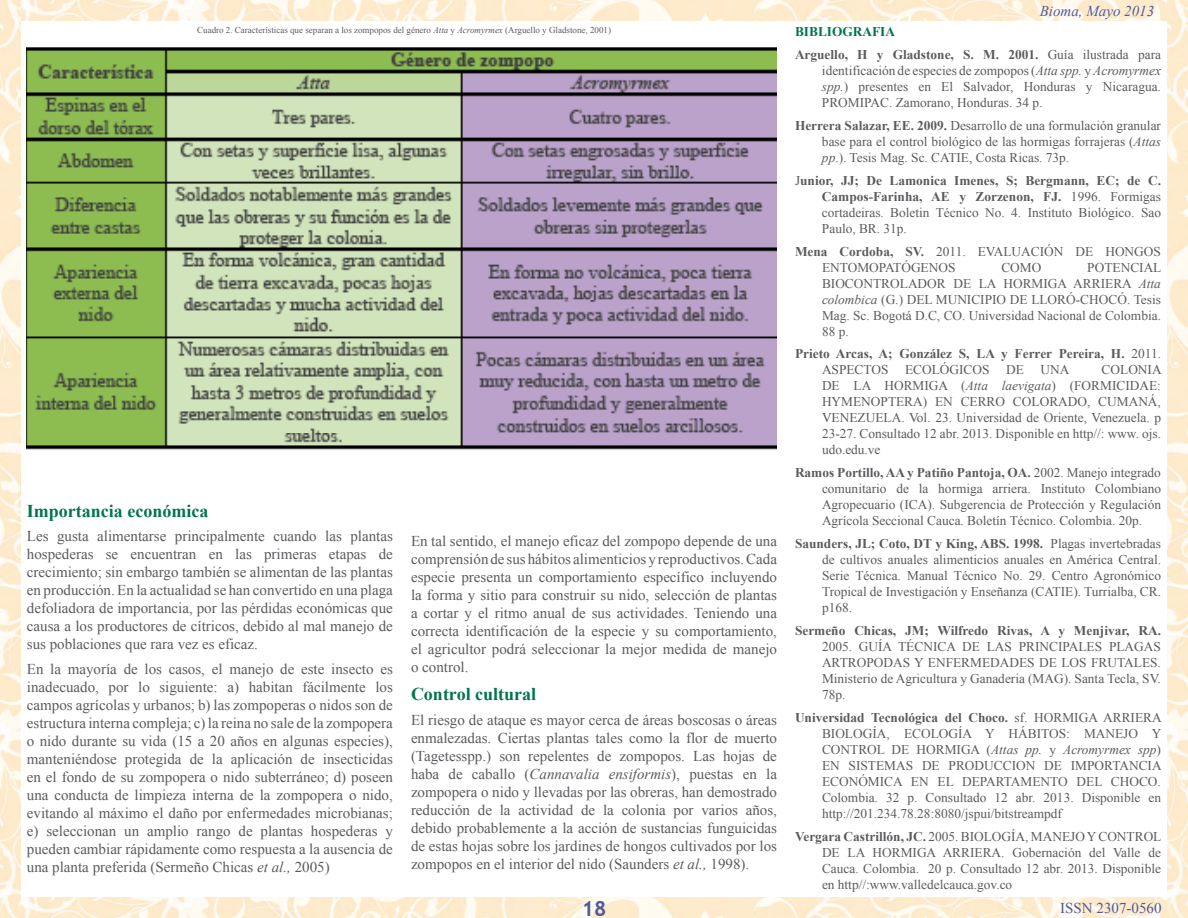
<style>
.page{position:relative;width:1188px;height:918px;background:#fff}
.page>*{position:absolute;margin:0;border:0;box-sizing:border-box;transform-origin:0 0}
.t1{font:700 21px "Trebuchet MS";color:#50599b}
.t2{font:700 18px "Times New Roman";color:#00744e}
.t3{font:15px/18px "Times New Roman";color:#5b5b5f;text-align:justify}
.t4{font:italic 15px "Times New Roman";color:#50599b}
.t5{font:15px "Times New Roman";color:#50599b}
.t6{font:13.35px/16px "Times New Roman";color:#5b5b5f;text-align:justify}
.t7{font:700 13.35px/22.8px "Times New Roman";color:#5b5b5f}
.t8{font:9px "Times New Roman";color:#5b5b5f}
.s1{font-style:italic}
.s2{color:#00744e}
.s3{font-weight:400}
.s4{font-weight:700}
</style>
<div class="page">
<img style="left:20px;top:0;width:1148px;height:20px">
<img style="left:20px;top:898px;width:1148px;height:20px">
<img style="left:0;top:0;width:20px;height:918px">
<img style="left:1168px;top:0;width:20px;height:918px">
<img style="left:27px;top:48px;width:750px;height:402px">
<p class="t8" style="left:197px;top:24px;width:415px">Cuadro 2. Características que separan a los zompopos del género <span class="s1">Atta</span> y <span class="s1">Acromyrmex</span> (Arguello y Gladstone, 2001)</p>
<h2 class="t2" style="left:27px;top:498px;width:183px">Importancia económica</h2>
<p class="t3" style="left:27px;top:527px;width:368px">Les gusta alimentarse principalmente cuando las plantas hospederas se encuentran en las primeras etapas de crecimiento; sin embargo también se alimentan de las plantas en producción. En la actualidad se han convertido en una plaga defoliadora de importancia, por las pérdidas económicas que causa a los productores de cítricos, debido al mal manejo de sus poblaciones que rara vez es eficaz.</p>
<p class="t3" style="left:27px;top:660px;width:368px">En la mayoría de los casos, el manejo de este insecto es inadecuado, por lo siguiente: a) habitan fácilmente los campos agrícolas y urbanos; b) las zompoperas o nidos son de estructura interna compleja; c) la reina no sale de la zompopera o nido durante su vida (15 a 20 años en algunas especies), manteniéndose protegida de la aplicación de insecticidas en el fondo de su zompopera o nido subterráneo; d) poseen una conducta de limpieza interna de la zompopera o nido, evitando al máximo el daño por enfermedades microbianas; e) seleccionan un amplio rango de plantas hospederas y pueden cambiar rápidamente como respuesta a la ausencia de una planta preferida (Sermeño Chicas <span class="s1">et al.,</span> 2005)</p>
<p class="t3" style="left:411px;top:532px;width:368px">En tal sentido, el manejo eficaz del zompopo depende de una comprensión de sus hábitos alimenticios y reproductivos. Cada especie presenta un comportamiento específico incluyendo la forma y sitio para construir su nido, selección de plantas a cortar y el ritmo anual de sus actividades. Teniendo una correcta identificación de la especie y su comportamiento, el agricultor podrá seleccionar la mejor medida de manejo o control.</p>
<h2 class="t2" style="left:411px;top:682px;width:127px">Control cultural</h2>
<p class="t3" style="left:411px;top:711px;width:368px">El riesgo de ataque es mayor cerca de áreas boscosas o áreas enmalezadas. Ciertas plantas tales como la flor de muerto (Tagetesspp.) son repelentes de zompopos. Las hojas de haba de caballo (<span class="s1">Cannavalia ensiformis</span>), puestas en la zompopera o nido y llevadas por las obreras, han demostrado reducción de la actividad de la colonia por varios años, debido probablemente a la acción de sustancias funguicidas de estas hojas sobre los jardines de hongos cultivados por los zompopos en el interior del nido (Saunders <span class="s1">et al.,</span> 1998).</p>
<h1 class="t1" style="left:582px;top:895px;width:26px">18</h1>
<p class="t4" style="left:1040px;top:0;width:116px">Bioma, Mayo 2013</p>
<p class="t7" style="left:795px;top:20px;width:368px"><span class="s2">BIBLIOGRAFIA<br></span>Arguello, H y Gladstone, S. M. 2001. <span class="s3">Guía ilustrada para</span></p>
<p class="t6" style="left:822px;top:62px;width:340px">identificación de especies de zompopos (<span class="s1">Atta spp.</span> y <span class="s1">Acromyrmex spp.</span>) presentes en El Salvador, Honduras y Nicaragua.<br>PROMIPAC. Zamorano, Honduras. 34 p.</p>
<p class="t6" style="left:822px;top:117px;width:341px;text-indent:-27px"><span class="s4">Herrera Salazar, EE. 2009.</span> Desarrollo de una formulación granular base para el control biológico de las hormigas forrajeras (<span class="s1">Attas pp</span>.). Tesis Mag. Sc. CATIE, Costa Ricas. 73p.</p>
<p class="t6" style="left:822px;top:172px;width:341px;text-indent:-27px">J<span class="s4">unior, JJ; De Lamonica Imenes, S; Bergmann, EC; de C.<br>Campos-Farinha, AE y Zorzenon, FJ.</span> 1996. Formigas cortadeiras. Boletin Técnico No. 4. Instituto Biológico. Sao Paulo, BR. 31p.</p>
<p class="t6" style="left:822px;top:243px;width:340px;text-indent:-27px"><span class="s4">Mena Cordoba, SV.</span> 2011. EVALUACIÓN DE HONGOS<br>ENTOMOPATÓGENOS</p>
<p class="t6" style="left:822px;top:259px;width:341px;text-indent:265px">POTENCIAL BIOCONTROLADOR DE LA HORMIGA ARRIERA <span class="s1">Atta colombica</span> (G.) DEL MUNICIPIO DE LLORÓ-CHOCÓ. Tesis Mag. Sc. Bogotá D.C, CO. Universidad Nacional de Colombia.<br>88 p.</p>
<p class="t7" style="left:822px;top:346px;width:341px;line-height:16px;text-indent:-27px">Prieto Arcas, A; González S, LA y Ferrer Pereira, H. <span class="s3">2011.<br>ASPECTOS ECOLÓGICOS DE UNA</span></p>
<p class="t6" style="left:1001px;top:259px;width:42px">COMO</p>
<p class="t6" style="left:822px;top:362px;width:341px;text-indent:280px">COLONIA DE LA HORMIGA (<span class="s1">Atta laevigata</span>) (FORMICIDAE:<br>HYMENOPTERA) EN CERRO COLORADO, CUMANÁ, VENEZUELA. Vol. 23. Universidad de Oriente, Venezuela. p 23-27. Consultado 12 abr. 2013. Disponible en http//: www. ojs. udo.edu.ve</p>
<p class="t6" style="left:822px;top:465px;width:341px;text-indent:-27px"><span class="s4">Ramos Portillo, AA y Patiño Pantoja, OA.</span> 2002. Manejo integrado comunitario de la hormiga arriera. Instituto Colombiano Agropecuario (ICA). Subgerencia de Protección y Regulación Agrícola Seccional Cauca. Boletín Técnico. Colombia. 20p.</p>
<p class="t6" style="left:822px;top:535px;width:341px;text-indent:-27px"><span class="s4">Saunders, JL; Coto, DT y King, ABS. 1998.</span> Plagas invertebradas de cultivos anuales alimenticios anuales en América Central.<br>Serie Técnica. Manual Técnico No. 29. Centro Agronómico Tropical de Investigación y Enseñanza (CATIE). Turrialba, CR. p168.</p>
<p class="t7" style="left:795px;top:619px;width:368px">Sermeño Chicas, JM; Wilfredo Rivas, A y Menjivar, RA.</p>
<p class="t6" style="left:822px;top:638px;width:340px">2005. GUÍA TÉCNICA DE LAS PRINCIPALES PLAGAS ARTROPODAS Y ENFERMEDADES DE LOS FRUTALES.<br>Ministerio de Agricultura y Ganaderia (MAG). Santa Tecla, SV.<br>78p.</p>
<p class="t6" style="left:822px;top:709px;width:341px;text-indent:-27px"><span class="s4">Universidad Tecnológica del Choco.</span> sf. HORMIGA ARRIERA BIOLOGÍA, ECOLOGÍA Y HÁBITOS: MANEJO Y CONTROL DE HORMIGA (<span class="s1">Attas pp.</span> y <span class="s1">Acromyrmex spp</span>)<br>EN SISTEMAS DE PRODUCCION DE IMPORTANCIA ECONÓMICA EN EL DEPARTAMENTO DEL CHOCO.<br>Colombia. 32 p. Consultado 12 abr. 2013. Disponible en http://201.234.78.28:8080/jspui/bitstreampdf</p>
<p class="t6" style="left:822px;top:828px;width:341px;text-indent:-27px"><span class="s4">Vergara Castrillón, JC.</span> 2005. BIOLOGÍA, MANEJO Y CONTROL DE LA HORMIGA ARRIERA. Gobernación del Valle de Cauca. Colombia. 20 p. Consultado 12 abr. 2013. Disponible en http//:www.valledelcauca.gov.co</p>
<p class="t5" style="left:1060px;top:898px;width:103px">ISSN 2307-0560</p>
</div>
